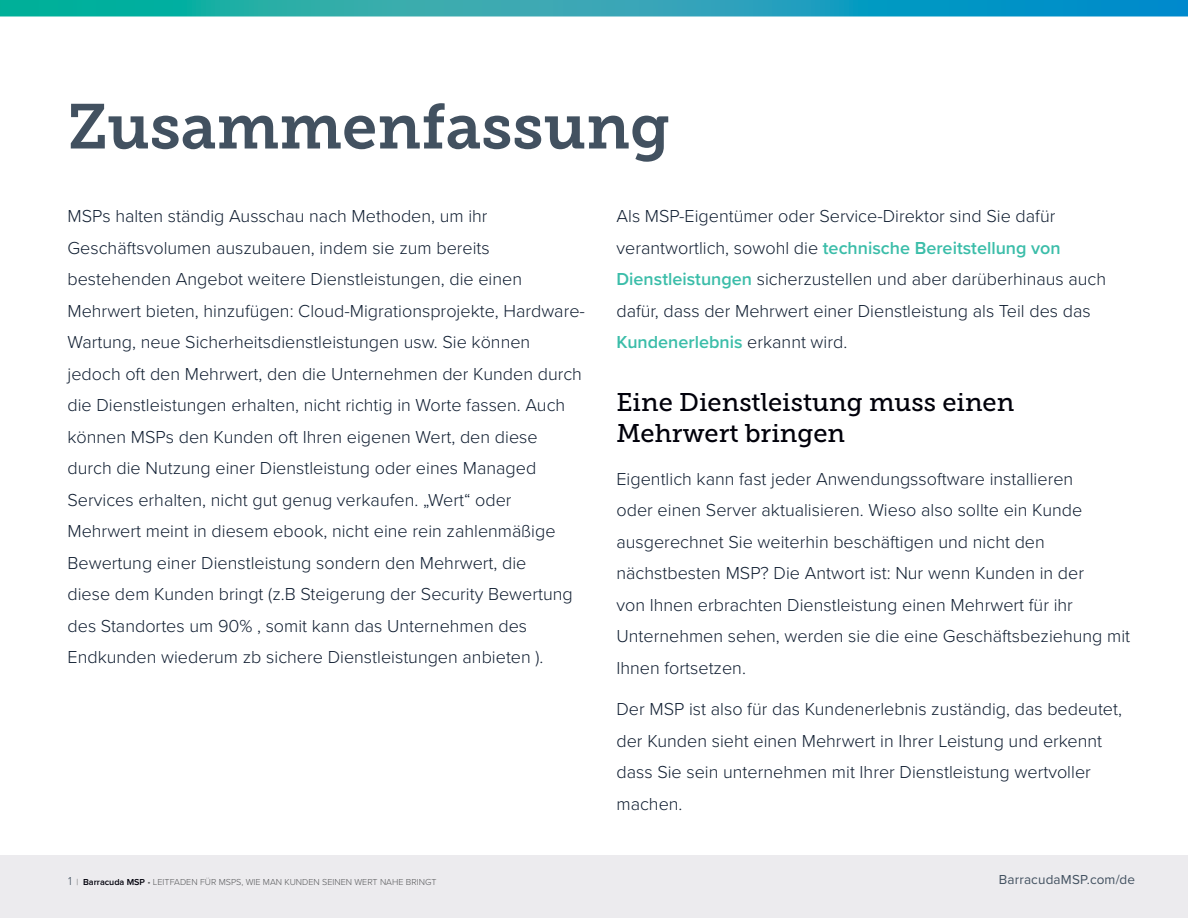
<style>
.page{position:relative;width:1188px;height:918px;background:#fff}
.page>*{position:absolute;margin:0;border:0;box-sizing:border-box;transform-origin:0 0}
.t1{font:63px "Museo Slab 700";color:#425160}
.t2{font:25.5px/31.5px "Museo Slab 500";color:#00000a}
.t3{font:300 18px/31.5px "Proxima Nova";color:#111f32}
.t4{font:13.5px "Proxima Nova";letter-spacing:.015em;color:#425160}
.t5{font:300 9px "Proxima Nova";color:#58595b}
.s1{font-weight:600;color:#3bbda9}
.s2{font-size:12px;color:#425160}
.s3{font-weight:600;color:#00000a}
</style>
<div class="page">
<div style="left:0;top:855px;width:1188px;height:63px;background:#ecebee"></div>
<svg style="left:0;top:0;width:1188px;height:16px;background:#1aa3b4"></svg>
<h1 class="t1" style="left:68px;top:91px;width:604px">Zusammenfassung</h1>
<p class="t3" style="left:68px;top:199px;width:519px">MSPs halten ständig Ausschau nach Methoden, um ihr Geschäftsvolumen auszubauen, indem sie zum bereits bestehenden Angebot weitere Dienstleistungen, die einen Mehrwert bieten, hinzufügen: Cloud-Migrationsprojekte, Hardware-Wartung, neue Sicherheitsdienstleistungen usw. Sie können jedoch oft den Mehrwert, den die Unternehmen der Kunden durch die Dienstleistungen erhalten, nicht richtig in Worte fassen. Auch können MSPs den Kunden oft I hren eigenen Wert, den diese durch die N utzung einer Dienstleistung oder eines Managed Services erhalten, nicht gut genug verkaufen. „Wert“ oder Mehrwert meint in diesem ebook, nicht eine rein zahlenmäßige Bewertung einer Dienstleistung sondern den Mehrwert, die<br>diese dem Kunden bringt (z.B Steigerung der Security Bewertung des Standortes um 90% , somit kann das Unternehmen des Endkunden wiederum zb sichere Dienstleistungen anbieten ).</p>
<p class="t3" style="left:617px;top:199px;width:491px">Als MSP-Eigentümer oder Service-Direktor sind Sie dafür verantwortlich, sowohl die <span class="s1">technische Bereitstellung von Dienstleistungen</span> sicherzustellen und aber darüberhinaus auch dafür, dass der Mehrwert einer Dienstleistung als Teil des das <span class="s1">Kundenerlebnis</span> erkannt wird.</p>
<h2 class="t2" style="left:616px;top:387px;width:399px">Eine Dienstleistung muss einen<br>Mehrwert bringen</h2>
<p class="t3" style="left:616px;top:462px;width:515px">Eigentlich kann fast jeder Anwendungssoftware installieren<br>oder einen Server aktualisieren. Wieso also sollte ein Kunde ausgerechnet Sie weiterhin beschäftigen und nicht den nächstbesten MSP? Die Antwort ist: N ur wenn Kunden in der<br>von I hnen erbrachten Dienstleistung einen Mehrwert für ihr<br>U nternehmen sehen, werden sie die eine Geschäftsbeziehung mit I hnen fortsetzen.</p>
<p class="t3" style="left:616px;top:693px;width:507px">Der MSP ist also für das Kundenerlebnis zuständig, das bedeutet, der Kunden sieht einen Mehrwert in Ihrer Leistung und erkennt dass Sie sein unternehmen mit I hrer Dienstleistung wertvoller machen.</p>
<p class="t5" style="left:68px;top:875px;width:370px"><span class="s2">1</span> | <span class="s3">Barracuda MSP</span> • Leitfaden für MSPs, wie man Kunden seinen Wert nahe bringt</p>
<p class="t4" style="left:999px;top:869px;width:138px">BarracudaMSP.com/de</p>
</div>
